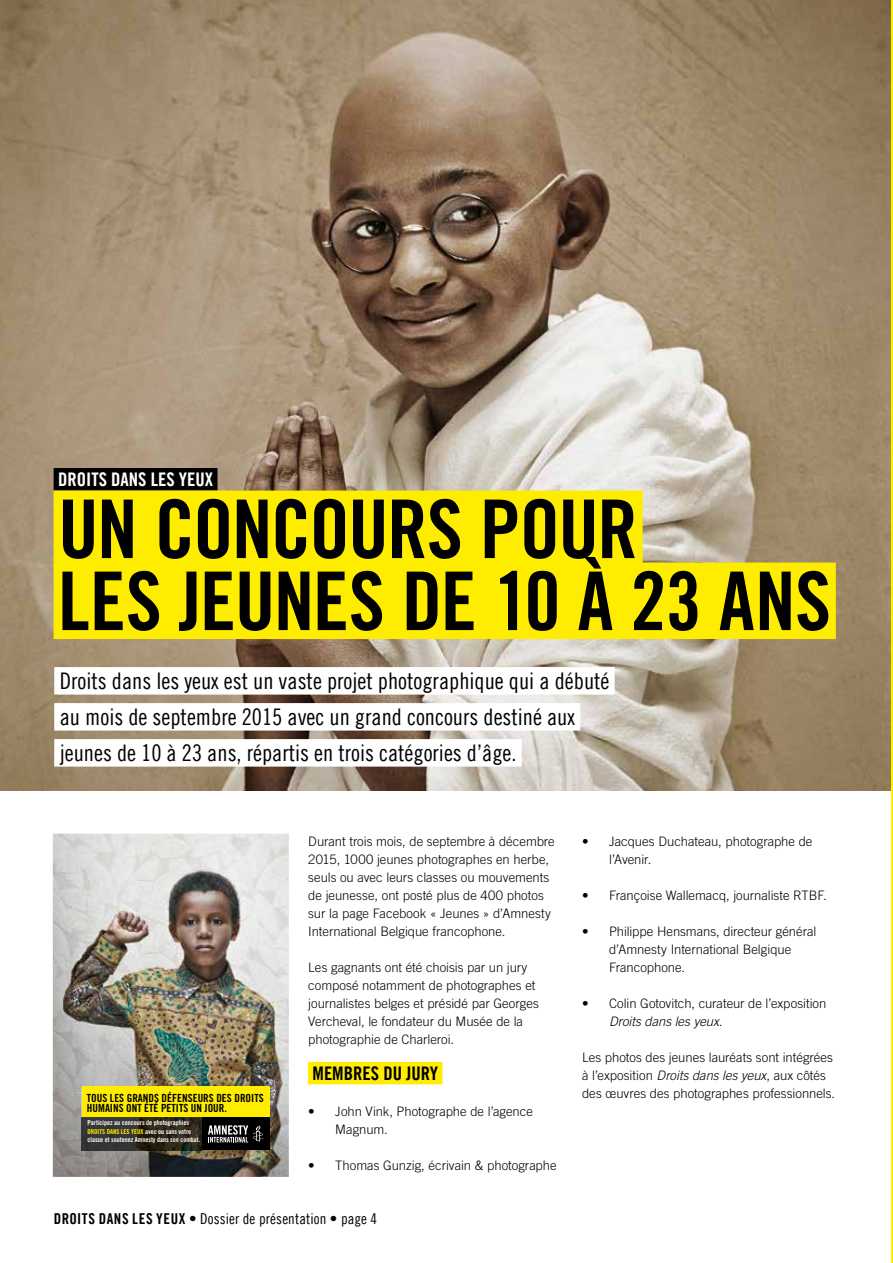
<style>
.page{position:relative;width:893px;height:1263px;background:#fff}
.page>*{position:absolute;margin:0;border:0;box-sizing:border-box;transform-origin:0 0}
.t1{font:81px/72px "Amnesty Trade Gothic Bd Cn 20";letter-spacing:-.02em;color:#000}
.t2{font:22.95px/36px "Amnesty Trade Gothic Cn 18";color:#000}
.t3{font:18.75px "Amnesty Trade Gothic Bd Cn 20";color:#fff}
.t4{font:18.75px "Amnesty Trade Gothic Bd Cn 20";color:#000}
.t5{font:15px "Amnesty Trade Gothic Cn 18";letter-spacing:.005em;color:#000}
.t6{font:300 13.05px/18px "Amnesty Trade Gothic";color:#000}
.t7{font:italic 300 13.05px "Amnesty Trade Gothic";letter-spacing:-.005em;color:#000}
.t8{font:11.25px/10.5px "Trade Gothic Bold Cond Twenty";color:#000}
.t9{font:6.75px/8.4px "Trade Gothic Bold Cond Twenty";color:#fff}
.s1{color:#ffed00}
.s2{font-family:"Amnesty Trade Gothic Bd Cn 20"}
.s3{font-style:italic}
</style>
<div class="page">
<img style="left:0;top:0;width:891px;height:791px">
<hr style="left:891px;top:0;width:2px;height:1263px;background:#ffed00">
<div style="left:54px;top:468px;width:163px;height:22px;background:#000"></div>
<div style="left:54px;top:491px;width:589px;height:76px;background:#ffed00"></div>
<div style="left:54px;top:563px;width:782px;height:76px;background:#ffed00"></div>
<div style="left:308px;top:1062px;width:134px;height:22px;background:#ffed00"></div>
<div style="left:54px;top:667px;width:561px;height:28px;background:#fff"></div>
<div style="left:54px;top:703px;width:526px;height:28px;background:#fff"></div>
<div style="left:54px;top:739px;width:468px;height:28px;background:#fff"></div>
<img style="left:53px;top:834px;width:236px;height:343px">
<div style="left:82px;top:1087px;width:187px;height:31px;background:#ffed00"></div>
<div style="left:202px;top:1118px;width:67px;height:32px;background:#000"></div>
<img style="left:82px;top:1118px;width:120px;height:32px">
<svg style="left:208px;top:1125px;width:55px;height:17px"></svg>
<svg style="left:53px;top:834px;width:5px;height:7px"></svg>
<h3 class="t3" style="left:58px;top:468px;width:157px">DROITS DANS LES YEUX</h3>
<h1 class="t1" style="left:58px;top:493px;width:774px">UN CONCOURS POUR<br>LES JEUNES DE 10 À 23 ANS</h1>
<h2 class="t2" style="left:60px;top:663px;width:551px">Droits dans les yeux est un vaste projet photographique qui a débuté au mois de septembre 2015 avec un grand concours destiné aux jeunes de 10 à 23 ans, répartis en trois catégories d’âge.</h2>
<p class="t8" style="left:87px;top:1092px;width:178px">TOUS LES GRANDS DÉFENSEURS DES DROITS<br>HUMAINS ONT ÉTÉ PETITS UN JOUR.</p>
<p class="t9" style="left:87px;top:1119px;width:114px">Participez au concours de photographies<br><span class="s1">DROITS DANS LES YEUX</span> avec ou sans votre classe et soutenez Amnesty dans son combat.</p>
<p class="t6" style="left:308px;top:832px;width:248px">Durant trois mois, de septembre à décembre 2015, 1000 jeunes photographes en herbe, seuls ou avec leurs classes ou mouvements de jeunesse, ont posté plus de 400 photos sur la page Facebook « Jeunes » d’Amnesty International Belgique francophone.</p>
<p class="t6" style="left:308px;top:958px;width:232px">Les gagnants ont été choisis par un jury composé notamment de photographes et journalistes belges et présidé par Georges Vercheval, le fondateur du Musée de la photographie de Charleroi.</p>
<h3 class="t4" style="left:313px;top:1062px;width:127px">MEMBRES DU JURY</h3>
<p class="t6" style="left:335px;top:1102px;width:199px;text-indent:-27px">• John Vink, Photographe de l’agence<br>Magnum.</p>
<p class="t6" style="left:308px;top:1156px;width:250px">• Thomas Gunzig, écrivain &amp; photographe</p>
<p class="t5" style="left:54px;top:1210px;width:325px"><span class="s2">DROITS DANS LES YEUX •</span> Dossier de présentation • page 4</p>
<p class="t6" style="left:609px;top:832px;width:205px;text-indent:-27px">• Jacques Duchateau, photographe de l’Avenir.</p>
<p class="t6" style="left:582px;top:886px;width:246px">• Françoise Wallemacq, journaliste RTBF.</p>
<p class="t6" style="left:609px;top:922px;width:209px;text-indent:-27px">• Philippe Hensmans, directeur général d’Amnesty International Belgique<br>Francophone.</p>
<p class="t6" style="left:582px;top:994px;width:246px">• Colin Gotovitch, curateur de l’exposition</p>
<p class="t7" style="left:609px;top:1014px;width:115px">Droits dans les yeux.</p>
<p class="t6" style="left:582px;top:1048px;width:255px">Les photos des jeunes lauréats sont intégrées à l’exposition <span class="s3">Droits dans les yeux</span>, aux côtés des œuvres des photographes professionnels.</p>
</div>
